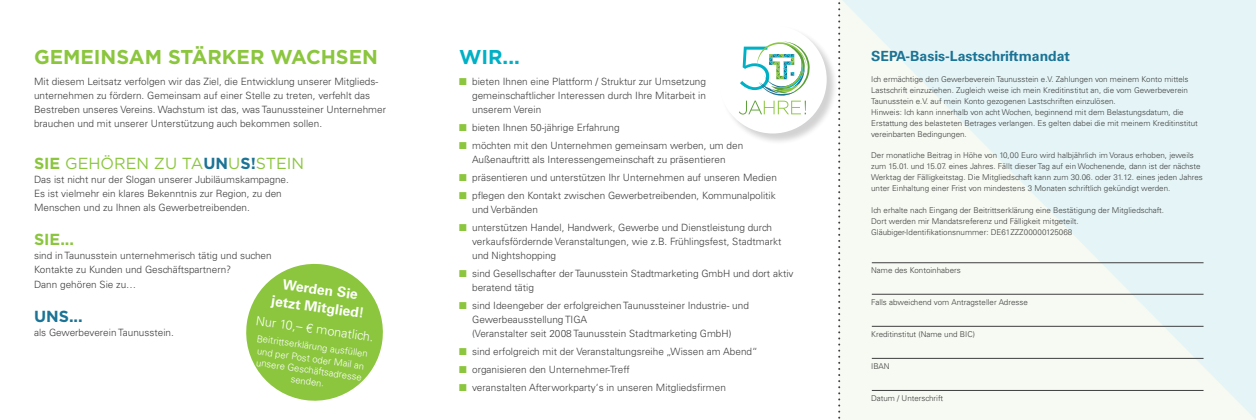
<style>
.page{position:relative;width:1256px;height:420px;background:#fff}
.page>*{position:absolute;margin:0;border:0;box-sizing:border-box;transform-origin:0 0}
.t1{font:700 20px "Gotham";color:#8bc63e}
.t2{font:700 20px "Gotham";color:#00b0c5}
.t3{font:16px "Gotham";color:#8bc63e}
.t4{font:700 16px "Gotham";color:#8bc63e}
.t5{font:700 16px "Gotham";color:#1b7395}
.t6{font:700 14px "Univers LT Std";color:#1b7395}
.t7{font:700 13.9px/17.7px "Univers LT Std";color:#fff;text-align:center}
.t8{font:300 12.7px "Univers LT Std";color:#fff}
.t9{font:300 10px/14px "Univers LT Std";color:#3e3e3f}
.t10{font:300 9.5px/12.7px "Univers LT Std";color:#fff}
.t11{font:300 8px/11px "Univers LT Std";color:#3e3e3f}
.s1{font-weight:700}
.s2{font-weight:700;color:#1b7395}
.s3{color:#8bc63e}
</style>
<div class="page">
<svg style="left:840px;top:0;width:416px;height:420px;fill:#e5f5f3"></svg>
<hr style="left:872px;top:262px;width:331px;height:1px;background:#3e3e3f">
<hr style="left:872px;top:294px;width:331px;height:1px;background:#3e3e3f">
<hr style="left:872px;top:326px;width:331px;height:1px;background:#3e3e3f">
<hr style="left:872px;top:358px;width:331px;height:1px;background:#3e3e3f">
<hr style="left:872px;top:390px;width:331px;height:1px;background:#3e3e3f">
<svg style="left:838px;top:0;width:2px;height:420px"></svg>
<svg style="left:246px;top:263px;width:137px;height:138px;fill:#8bc63e"></svg>
<div style="left:719px;top:26px;width:119px;height:118px;background:#231f20;opacity:.2"></div>
<div style="left:719px;top:25px;width:108px;height:108px;background:#fff;border-radius:50%"></div>
<svg style="left:739px;top:42px;width:71px;height:72px"></svg>
<h1 class="t1" style="left:34px;top:44px;width:345px">GEMEINSAM STÄRKER WACHSEN</h1>
<p class="t9" style="left:34px;top:75px;width:353px">Mit diesem Leitsatz verfolgen wir das Ziel, die Entwicklung unserer Mitglieds&shy;unternehmen zu fördern. Gemeinsam auf einer Stelle zu treten, verfehlt das Bestreben unseres Vereins. Wachstum ist das, was Taunussteiner Unternehmer brauchen und mit unserer Unterstützung auch bekommen sollen.</p>
<h2 class="t3" style="left:34px;top:154px;width:272px"><span class="s1">SIE</span> GEHÖREN ZU TA<span class="s2">UN</span>U<span class="s2">S!</span>STEIN</h2>
<p class="t9" style="left:34px;top:173px;width:256px">Das ist nicht nur der Slogan unserer Jubiläumskampagne.<br>Es ist vielmehr ein klares Bekenntnis zur Region, zu den<br>Menschen und zu Ihnen als Gewerbetreibenden.</p>
<h2 class="t4" style="left:34px;top:229px;width:42px">SIE...</h2>
<p class="t9" style="left:34px;top:249px;width:239px">sind in Taunusstein unternehmerisch tätig und suchen<br>Kontakte zu Kunden und Geschäftspartnern?<br>Dann gehören Sie zu…</p>
<h2 class="t5" style="left:34px;top:305px;width:50px">UNS...</h2>
<p class="t9" style="left:34px;top:325px;width:141px">als Gewerbeverein Taunusstein.</p>
<h3 class="t7" style="left:275px;top:274px;width:95px;rotate:8deg">Werden Sie jetzt Mitglied!</h3>
<p class="t8" style="left:257px;top:312px;width:120px;rotate:8deg">Nur 10,– € monatlich.</p>
<p class="t10" style="left:258px;top:332px;width:113px;rotate:8deg">Beitrittserklärung ausfüllen und per Post oder Mail an</p>
<p class="t10" style="left:257px;top:356px;width:108px;line-height:11.4px;text-align:center;rotate:8deg">unsere Geschäftsadresse senden.</p>
<h1 class="t2" style="left:459px;top:43px;width:62px">WIR...</h1>
<p class="t9" style="left:472px;top:74px;width:235px;text-align:justify;text-indent:-13px"><span class="s3">■</span> bieten Ihnen eine Plattform / Struktur zur Umsetzung gemeinschaftlicher Interessen durch Ihre Mitarbeit in unserem Verein</p>
<p class="t9" style="left:459px;top:120px;width:162px"><span class="s3">■</span> bieten Ihnen 50-jährige Erfahrung</p>
<p class="t9" style="left:459px;top:138px;width:286px;text-align:center"><span class="s3">■</span> möchten mit den Unternehmen gemeinsam werben, um den<br>Außenauftritt als Interessengemeinschaft zu präsentieren</p>
<p class="t9" style="left:459px;top:170px;width:319px"><span class="s3">■</span> präsentieren und unterstützen Ihr Unternehmen auf unseren Medien</p>
<p class="t9" style="left:472px;top:188px;width:305px;text-indent:-13px"><span class="s3">■</span> pflegen den Kontakt zwischen Gewerbetreibenden, Kommunalpolitik und Verbänden</p>
<p class="t9" style="left:472px;top:220px;width:311px;text-indent:-13px"><span class="s3">■</span> unterstützen Handel, Handwerk, Gewerbe und Dienstleistung durch verkaufsfördernde Veranstaltungen, wie z.B. Frühlingsfest, Stadtmarkt und Nightshopping</p>
<p class="t9" style="left:472px;top:266px;width:323px;text-indent:-13px"><span class="s3">■</span> sind Gesellschafter der Taunusstein Stadtmarketing GmbH und dort aktiv beratend tätig</p>
<p class="t9" style="left:472px;top:298px;width:278px;text-indent:-13px"><span class="s3">■</span> sind Ideengeber der erfolgreichen Taunussteiner Industrie- und<br>Gewerbeausstellung TIGA<br>(Veranstalter seit 2008 Taunusstein Stadtmarketing GmbH)</p>
<p class="t9" style="left:459px;top:344px;width:300px"><span class="s3">■</span> sind erfolgreich mit der Veranstaltungsreihe „Wissen am Abend“</p>
<p class="t9" style="left:459px;top:362px;width:172px"><span class="s3">■</span> organisieren den Unternehmer-Treff</p>
<p class="t9" style="left:459px;top:380px;width:268px"><span class="s3">■</span> veranstalten Afterworkparty‘s in unseren Mitgliedsfirmen</p>
<h3 class="t6" style="left:871px;top:47px;width:200px">SEPA-Basis-Lastschriftmandat</h3>
<p class="t11" style="left:871px;top:73px;width:328px">Ich ermächtige den Gewerbeverein Taunusstein e.V. Zahlungen von meinem Konto mittels Lastschrift einzuziehen. Zugleich weise ich mein Kreditinstitut an, die vom Gewerbeverein Taunusstein e.V. auf mein Konto gezogenen Lastschriften einzulösen.<br>Hinweis: Ich kann innerhalb von acht Wochen, beginnend mit dem Belastungsdatum, die Erstattung des belasteten Betrages verlangen. Es gelten dabei die mit meinem Kreditinstitut vereinbarten Bedingungen.</p>
<p class="t11" style="left:871px;top:149px;width:333px">Der monatliche Beitrag in Höhe von 10,00 Euro wird halbjährlich im Voraus erhoben, jeweils zum 15.01. und 15.07. eines Jahres. Fällt dieser Tag auf ein Wochenende, dann ist der nächste Werktag der Fälligkeitstag. Die Mitgliedschaft kann zum 30.06. oder 31.12. eines jeden Jahres unter Einhaltung einer Frist von mindestens 3 Monaten schriftlich gekündigt werden.</p>
<p class="t11" style="left:871px;top:204px;width:294px">Ich erhalte nach Eingang der Beitrittserklärung eine Bestätigung der Mitgliedschaft.<br>Dort werden mir Mandatsreferenz und Fälligkeit mitgeteilt.<br>Gläubiger-Identifikationsnummer: DE61ZZZ00000125068</p>
<p class="t11" style="left:871px;top:264px;width:91px">Name des Kontoinhabers</p>
<p class="t11" style="left:871px;top:296px;width:158px">Falls abweichend vom Antragsteller Adresse</p>
<p class="t11" style="left:871px;top:328px;width:105px">Kreditinstitut (Name und BIC)</p>
<p class="t11" style="left:871px;top:360px;width:20px">IBAN</p>
<p class="t11" style="left:871px;top:392px;width:73px">Datum / Unterschrift</p>
</div>
